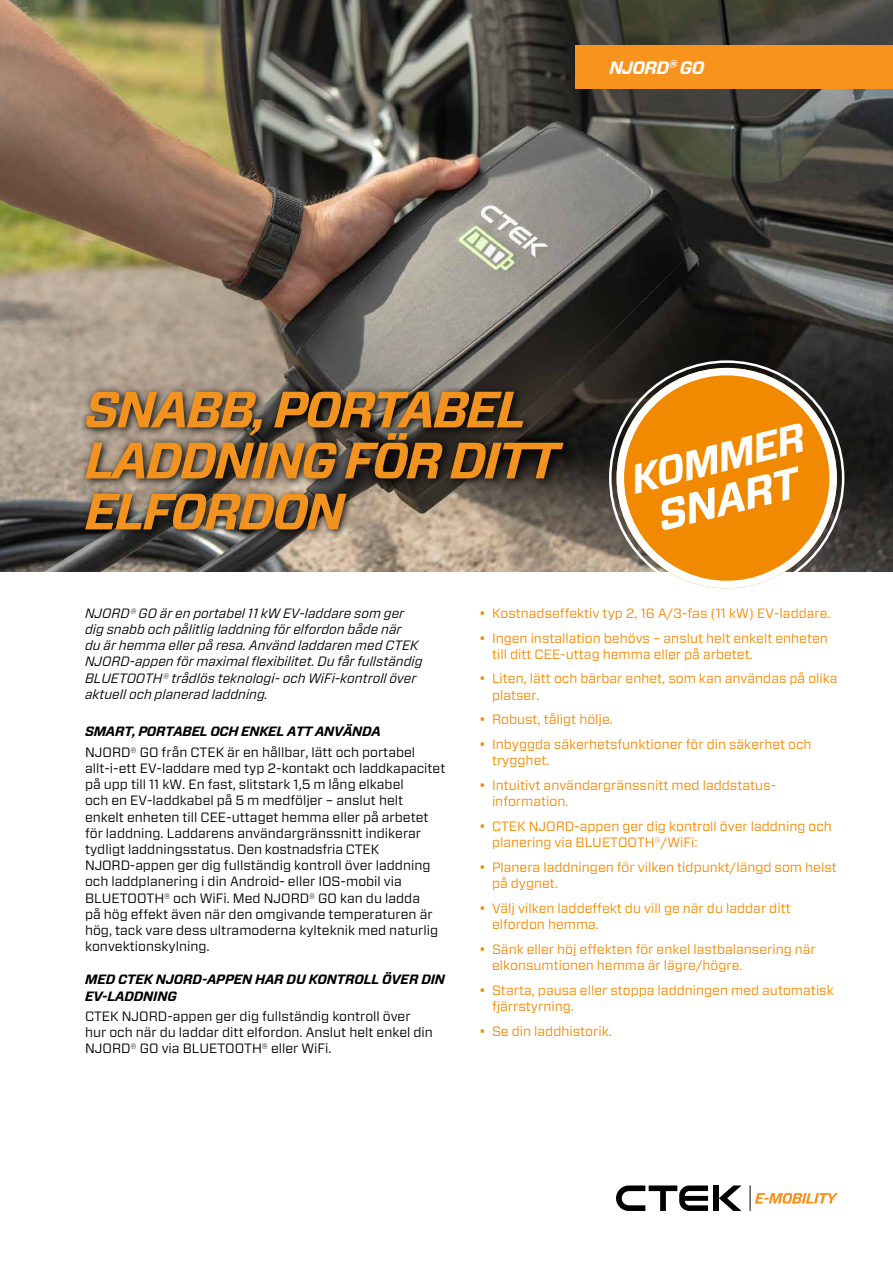
<style>
.page{position:relative;width:893px;height:1263px;background:#fff}
.page>*{position:absolute;margin:0;border:0;box-sizing:border-box;transform-origin:0 0}
.t1{font:italic 700 51px/51px "Forza";letter-spacing:-.04em;color:#f29320}
.t2{font:italic 700 42.9px "Forza";color:#fff}
.t3{font:italic 700 40.5px "Forza";color:#fff}
.t4{font:italic 700 18px "Forza";letter-spacing:-.04em;color:#fff}
.t5{font:13.5px/16.2px "Forza";color:#000}
.t6{font:13.5px/16.2px "Forza";color:#f18a00}
.t7{font:italic 13.5px/16.2px "Forza";color:#000}
.t8{font:italic 700 13.5px/16.2px "Forza";letter-spacing:-.015em;color:#000}
</style>
<div class="page">
<img style="left:0;top:0;width:893px;height:572px">
<div style="left:713px;top:1185px;width:6px;height:26px;background:#000"></div>
<svg style="left:719px;top:1185px;width:22px;height:26px"></svg>
<svg style="left:616px;top:1185px;width:92px;height:26px"></svg>
<svg style="left:750px;top:1185px;width:88px;height:26px"></svg>
<div style="left:575px;top:45px;width:318px;height:44px;background:#f8931e"></div>
<svg style="left:80px;top:385px;width:493px;height:154px;background:#514a42"></svg>
<div style="left:616px;top:368px;width:221px;height:220px;background:#f18a00;border-radius:50%"></div>
<div style="left:616px;top:368px;width:221px;height:220px;border:8px solid #fff;border-radius:50%"></div>
<h3 class="t4" style="left:609px;top:58px;width:97px">NJORD® GO</h3>
<h1 class="t1" style="left:85px;top:384px;width:475px">SNABB, PORTABEL<br>LADDNING FÖR DITT<br>ELFORDON</h1>
<h3 class="t3" style="left:626px;top:458px;width:179px;rotate:-14deg">KOMMER</h3>
<h2 class="t2" style="left:653px;top:494px;width:145px;rotate:-14deg">SNART</h2>
<p class="t7" style="left:85px;top:606px;width:339px">NJORD® GO är en portabel 11 kW EV-laddare som ger dig snabb och pålitlig laddning för elfordon både när<br>du är hemma eller på resa. Använd laddaren med CTEK NJORD-appen för maximal flexibilitet. Du får fullständig BLUETOOTH® trådlös teknologi- och WiFi-kontroll över aktuell och planerad laddning.</p>
<p class="t8" style="left:85px;top:723px;width:297px">SMART, PORTABEL OCH ENKEL ATT ANVÄNDA</p>
<p class="t5" style="left:85px;top:744px;width:362px">NJORD® GO från CTEK är en hållbar, lätt och portabel allt-i-ett EV-laddare med typ 2-kontakt och laddkapacitet på upp till 11 kW. En fast, slitstark 1,5 m lång elkabel<br>och en EV-laddkabel på 5 m medföljer – anslut helt enkelt enheten till CEE-uttaget hemma eller på arbetet för laddning. Laddarens användargränssnitt indikerar tydligt laddningsstatus. Den kostnadsfria CTEK NJORD-appen ger dig fullständig kontroll över laddning och laddplanering i din Android- eller IOS-mobil via BLUETOOTH® och WiFi. Med NJORD® GO kan du ladda<br>på hög effekt även när den omgivande temperaturen är hög, tack vare dess ultramoderna kylteknik med naturlig konvektionskylning.</p>
<p class="t8" style="left:85px;top:972px;width:362px">MED CTEK NJORD-APPEN HAR DU KONTROLL ÖVER DIN<br>EV-LADDNING</p>
<p class="t5" style="left:85px;top:1008px;width:349px">CTEK NJORD-appen ger dig fullständig kontroll över hur och när du laddar ditt elfordon. Anslut helt enkel din<br>NJORD® GO via BLUETOOTH® eller WiFi.</p>
<p class="t6" style="left:479px;top:605px;width:353px">• Kostnadseffektiv typ 2, 16 A/3-fas (11 kW) EV-laddare.</p>
<p class="t6" style="left:492px;top:630px;width:337px;text-indent:-13px">• Ingen installation behövs – anslut helt enkelt enheten till ditt CEE-uttag hemma eller på arbetet.</p>
<p class="t6" style="left:492px;top:671px;width:347px;text-indent:-13px">• Liten, lätt och bärbar enhet, som kan användas på olika platser.</p>
<p class="t6" style="left:479px;top:712px;width:135px">• Robust, tåligt hölje.</p>
<p class="t6" style="left:492px;top:736px;width:321px;text-indent:-13px">• Inbyggda säkerhetsfunktioner för din säkerhet och trygghet.</p>
<p class="t6" style="left:492px;top:777px;width:286px;text-indent:-13px">• Intuitivt användargränssnitt med laddstatus&shy;information.</p>
<p class="t6" style="left:492px;top:818px;width:341px;text-indent:-13px">• CTEK NJORD-appen ger dig kontroll över laddning och planering via BLUETOOTH®/WiFi:</p>
<p class="t6" style="left:492px;top:859px;width:346px;text-indent:-13px">• Planera laddningen för vilken tidpunkt/längd som helst på dygnet.</p>
<p class="t6" style="left:492px;top:900px;width:300px;text-indent:-13px">• Välj vilken laddeffekt du vill ge när du laddar ditt elfordon hemma.</p>
<p class="t6" style="left:492px;top:941px;width:325px;text-indent:-13px">• Sänk eller höj effekten för enkel lastbalansering när elkonsumtionen hemma är lägre/högre.</p>
<p class="t6" style="left:492px;top:982px;width:343px;text-indent:-13px">• Starta, pausa eller stoppa laddningen med automatisk fjärrstyrning.</p>
<p class="t6" style="left:479px;top:1024px;width:134px">• Se din laddhistorik.</p>
</div>
